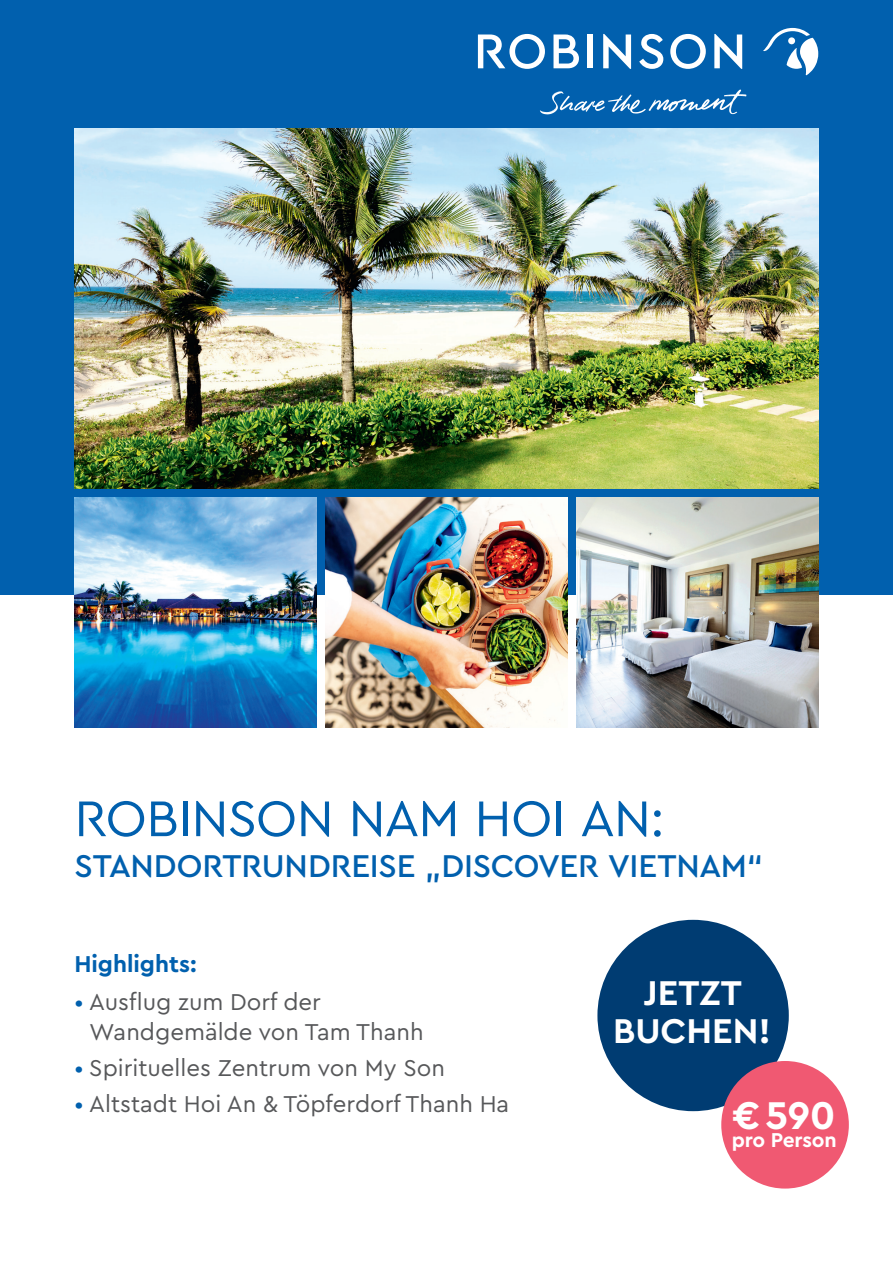
<style>
.page{position:relative;width:893px;height:1263px;background:#fff}
.page>*{position:absolute;margin:0;border:0;box-sizing:border-box;transform-origin:0 0}
.t1{font:52.5px "Cera ROB";letter-spacing:-.015em;color:#0160ae}
.t2{font:700 40.5px "Cera ROB";color:#fff}
.t3{font:700 36px/37.5px "Cera ROB";color:#fff;text-align:center}
.t4{font:500 33px "Cera ROB";letter-spacing:-.01em;color:#0160ae}
.t5{font:24px/30px "Cera ROB";color:#57585a}
.t6{font:700 24px "Cera ROB";color:#0160ae}
.t7{font:700 21px "Cera ROB";letter-spacing:-.01em;color:#fff}
.s1{color:#0160ae}
</style>
<div class="page">
<div style="left:0;top:0;width:893px;height:594px;background:#0160ae"></div>
<svg style="left:553px;top:35px;width:26px;height:33px"></svg>
<div style="left:587px;top:35px;width:6px;height:33px;background:#fff"></div>
<svg style="left:603px;top:34px;width:28px;height:35px"></svg>
<svg style="left:639px;top:34px;width:24px;height:35px"></svg>
<svg style="left:670px;top:34px;width:36px;height:35px"></svg>
<svg style="left:478px;top:34px;width:67px;height:35px"></svg>
<svg style="left:763px;top:28px;width:55px;height:47px"></svg>
<svg style="left:714px;top:34px;width:28px;height:35px"></svg>
<svg style="left:540px;top:90px;width:206px;height:24px"></svg>
<img style="left:74px;top:128px;width:745px;height:361px">
<img style="left:576px;top:497px;width:243px;height:230px">
<img style="left:74px;top:497px;width:243px;height:230px">
<img style="left:325px;top:497px;width:243px;height:230px">
<div style="left:597px;top:920px;width:192px;height:191px;background:#003c72;border-radius:50%"></div>
<div style="left:721px;top:1061px;width:128px;height:127px;background:#f05972;border-radius:50%"></div>
<h1 class="t1" style="left:74px;top:784px;width:592px">ROBINSON NAM HOI AN:</h1>
<h3 class="t4" style="left:74px;top:844px;width:690px">STANDORTRUNDREISE „DISCOVER VIETNAM“</h3>
<p class="t6" style="left:74px;top:948px;width:124px">Highlights:</p>
<p class="t5" style="left:89px;top:986px;width:336px;text-indent:-15px"><span class="s1">•</span> Ausflug zum Dorf der<br>Wandgemälde von Tam Thanh</p>
<p class="t5" style="left:74px;top:1052px;width:372px"><span class="s1">•</span> Spirituelles Zentrum von My Son</p>
<p class="t5" style="left:74px;top:1088px;width:436px"><span class="s1">•</span> Altstadt Hoi An &amp; Töpferdorf Thanh Ha</p>
<h3 class="t3" style="left:613px;top:973px;width:159px">JETZT<br>BUCHEN!</h3>
<h2 class="t2" style="left:733px;top:1089px;width:104px">€ 590</h2>
<p class="t7" style="left:732px;top:1126px;width:106px">pro Person</p>
</div>
